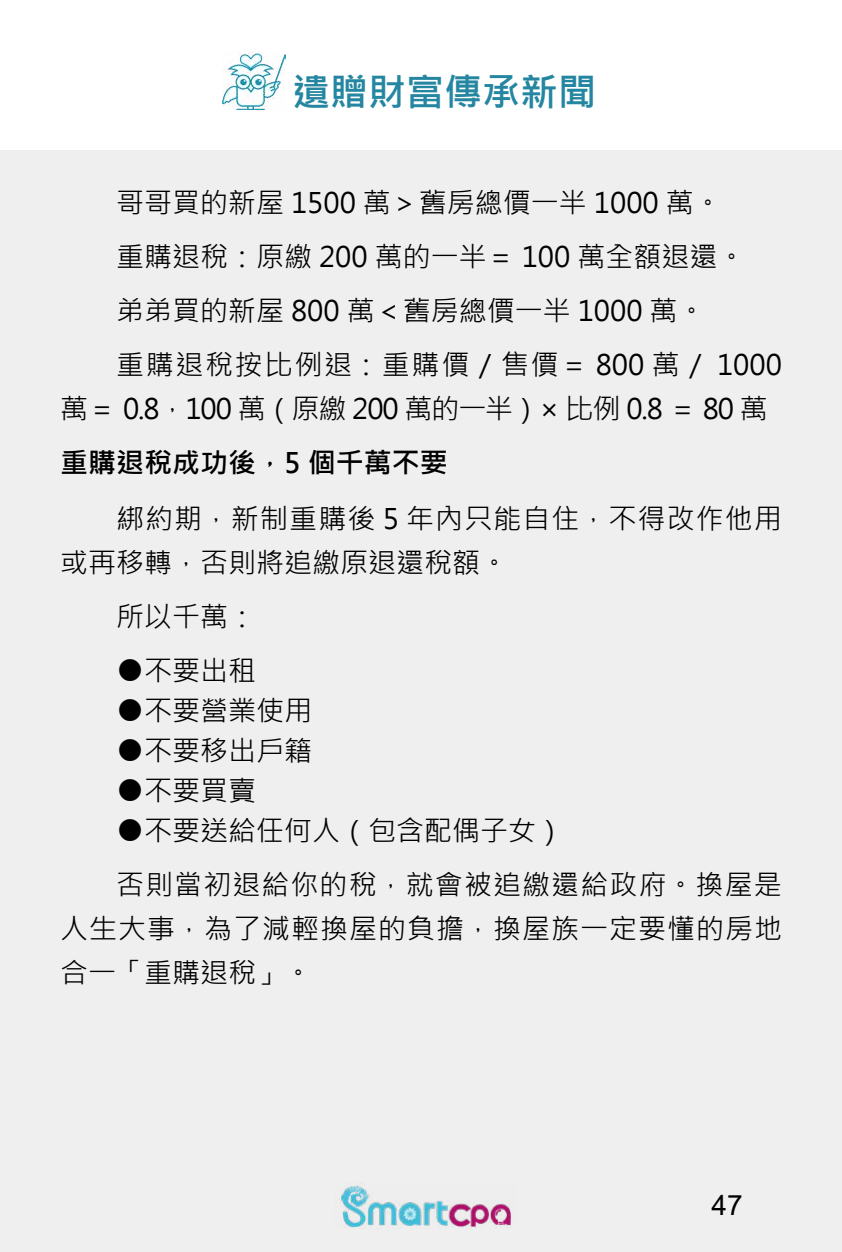
<style>
.page{position:relative;width:842px;height:1252px;background:#fff}
.page>*{position:absolute;margin:0;border:0;box-sizing:border-box;transform-origin:0 0}
.t1{font:700 38px "Microsoft Jheng Hei";color:#2486a0}
.t2{font:28px/54px "Microsoft Jheng Hei";color:#000}
.t3{font:28px/44px "Microsoft Jheng Hei";letter-spacing:.04em;color:#000}
.t4{font:28px/44px "Microsoft Jheng Hei";letter-spacing:.035em;color:#000}
.t5{font:28px "Microsoft Jheng Hei";letter-spacing:-.04em;color:#000}
.t6{font:700 28px "Microsoft Jheng Hei";color:#000}
.t7{font:28px "Arial";color:#000}
</style>
<div class="page">
<div style="left:0;top:150px;width:842px;height:1102px;background:#efefef"></div>
<img style="left:341px;top:1182px;width:170px;height:46px">
<img style="left:223px;top:51px;width:63px;height:58px">
<h1 class="t1" style="left:292px;top:68px;width:305px">遺贈財富傳承新聞</h1>
<p class="t2" style="left:116px;top:176px;width:667px">哥哥買的新屋 1500 萬＞舊房總價一半 1000 萬。<br>重購退稅：原繳 200 萬的一半＝ 100 萬全額退還。<br>弟弟買的新屋 800 萬＜舊房總價一半 1000 萬。<br>重購退稅按比例退：重購價／售價＝ 800 萬／ 1000</p>
<p class="t5" style="left:60px;top:391px;width:709px">萬＝ 0.8，100 萬（原繳 200 萬的一半）× 比例 0.8 ＝ 80 萬</p>
<p class="t6" style="left:60px;top:445px;width:389px">重購退稅成功後，5 個千萬不要</p>
<p class="t3" style="left:60px;top:497px;width:723px;text-indent:56px">綁約期，新制重購後 5 年內只能自住，不得改作他用或再移轉，否則將追繳原退還稅額。</p>
<p class="t2" style="left:116px;top:590px;width:141px">所以千萬：</p>
<p class="t2" style="left:116px;top:644px;width:141px">●不要出租</p>
<p class="t2" style="left:116px;top:684px;width:197px">●不要營業使用</p>
<p class="t2" style="left:116px;top:724px;width:197px">●不要移出戶籍</p>
<p class="t2" style="left:116px;top:764px;width:141px">●不要買賣</p>
<p class="t3" style="left:116px;top:804px;width:667px;line-height:54px">●不要送給任何人（包含配偶子女）<br>否則當初退給你的稅，就會被追繳還給政府。換屋是</p>
<p class="t4" style="left:60px;top:907px;width:724px">人生大事，為了減輕換屋的負擔，換屋族一定要懂的房地合一「重購退稅」。</p>
<p class="t7" style="left:712px;top:1186px;width:33px">47</p>
</div>
